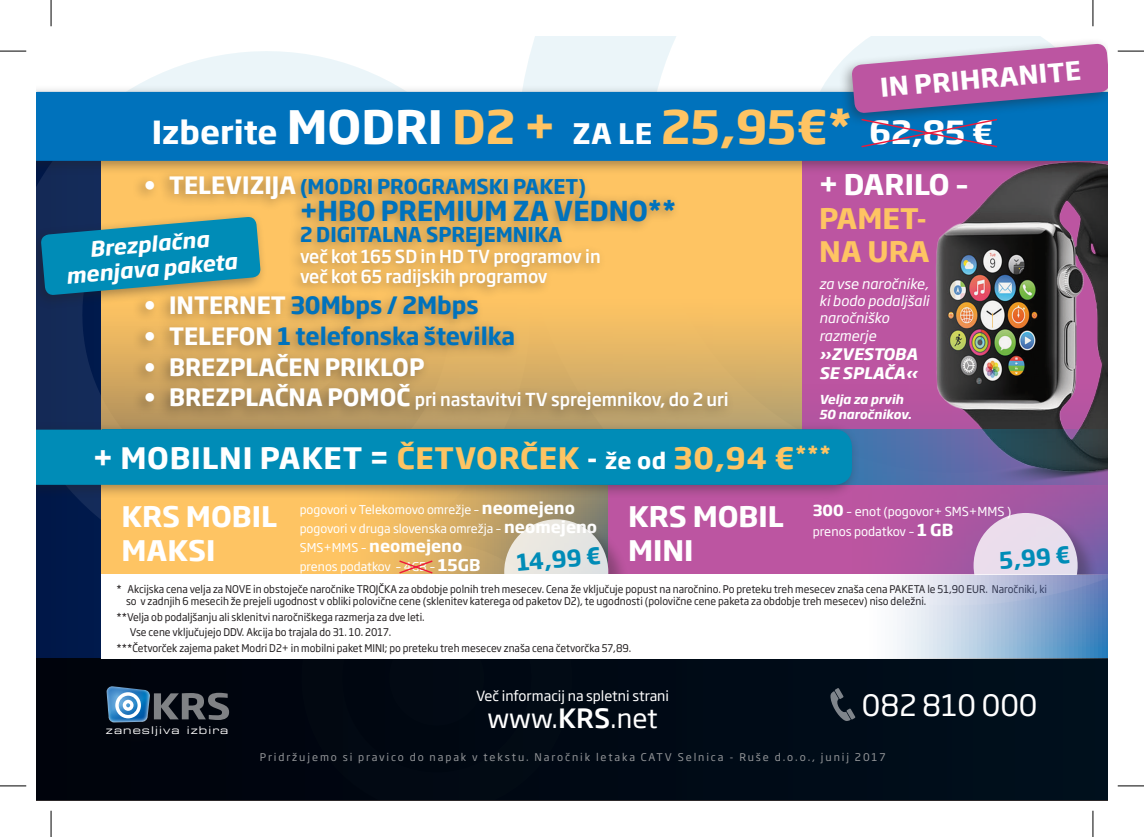
<style>
.page{position:relative;width:1144px;height:837px;background:#fff}
.page>*{position:absolute;margin:0;border:0;box-sizing:border-box;transform-origin:0 0}
.t1{font:700 31.5px "Soho Gothic Pro";color:#fff}
.t2{font:700 29.22px "Soho Gothic Pro";letter-spacing:.025em;color:#fff}
.t3{font:29.22px "Soho Gothic Pro";color:#fff}
.t4{font:700 28px/33.6px "Soho Gothic Pro";color:#fff}
.t5{font:700 28px/33.6px "Soho Gothic Pro";color:#fec463}
.t6{font:700 27.12px "Soho Gothic Pro";color:#0072bc;scale:.95 1}
.t7{font:26.25px "Soho Gothic Pro";color:#fff}
.t8{font:700 25.55px "Soho Gothic Pro";color:#fff}
.t9{font:700 23.62px "Soho Gothic Pro";color:#0072bc;scale:.95 1}
.t10{font:700 23.62px "Soho Gothic Pro";color:#fff;scale:.95 1}
.t11{font:700 22.57px "Soho Gothic Pro";color:#008cb7;scale:.95 1}
.t12{font:italic 700 20.65px/24.8px "Soho Gothic Pro";color:#fff;text-align:center}
.t13{font:700 20.12px "Soho Gothic Pro";color:#0072bc;scale:.95 1}
.t14{font:500 17.68px/20.7px "Soho Gothic Pro";color:#fff;scale:.95 1}
.t15{font:700 15.92px "Soho Gothic Pro";color:#fff}
.t16{font:italic 700 15.75px/18.9px "Soho Gothic Pro";color:#fff}
.t17{font:italic 14px/16.8px "Soho Gothic Pro";color:#fff;text-align:justify}
.t18{font:13.83px "Soho Gothic Pro";color:#fff}
.t19{font:12.25px/19.6px "Soho Gothic Pro";color:#fff}
.t20{font:italic 700 12.25px/14.7px "Soho Gothic Pro";color:#fff}
.t21{font:12.08px/19.2px "Soho Gothic Pro";color:#fff}
.t22{font:10.67px "Eurostile Extended Two";letter-spacing:.1em;color:#fff}
.t23{font:10.5px/12.2px "Soho Gothic Pro";color:#231f20;scale:.95 1}
.t24{font:10.5px "Soho Gothic Pro";letter-spacing:.18em;color:#939598}
.s1{font-size:45.5px}
.s2{font-size:45.5px;color:#fec463}
.s3{font-size:28px}
.s4{font-size:23.62px;color:#fff}
.s5{color:#fff}
.s6{font-weight:700;font-size:23.62px}
.s7{color:#fec463}
.s8{font-size:22.22px}
.s9{font-weight:700;font-size:15.92px}
.s10{font-weight:400;font-size:12.08px}
.s11{font-weight:700;font-size:15.05px}
.s12{font-weight:700;font-size:16.28px}
.s13{font-weight:500}
</style>
<div class="page">
<svg style="left:36px;top:175px;width:66px;height:413px;background:#0b2251"></svg>
<svg style="left:102px;top:175px;width:700px;height:247px;background:#eab964"></svg>
<svg style="left:138px;top:51px;width:257px;height:34px;fill:#ebf5f9"></svg>
<svg style="left:523px;top:36px;width:518px;height:49px"></svg>
<div style="left:131px;top:169px;width:603px;height:255px;background:#231f20;opacity:.4"></div>
<div style="left:802px;top:144px;width:306px;height:503px;background:#bc55a1"></div>
<div style="left:36px;top:85px;width:1072px;height:90px;background:#231f20;opacity:.4"></div>
<div style="left:36px;top:92px;width:1072px;height:69px;background:#0072bc"></div>
<div style="left:838px;top:37px;width:270px;height:90px;background:#231f20;opacity:.4"></div>
<svg style="left:851px;top:43px;width:257px;height:105px;background:#736fb1"></svg>
<img style="left:877px;top:152px;width:231px;height:277px">
<svg style="left:859px;top:429px;width:249px;height:55px;background:#4b5e8b"></svg>
<svg style="left:295px;top:499px;width:313px;height:75px;background:#dfb264"></svg>
<svg style="left:859px;top:484px;width:249px;height:90px;fill:#af56a1"></svg>
<div style="left:102px;top:484px;width:193px;height:97px;background:#fec463"></div>
<div style="left:608px;top:484px;width:194px;height:97px;background:#bc55a1"></div>
<svg style="left:398px;top:559px;width:36px;height:15px"></svg>
<div style="left:36px;top:658px;width:1072px;height:142px;background:#000915"></div>
<svg style="left:830px;top:688px;width:25px;height:33px"></svg>
<div style="left:101px;top:680px;width:75px;height:69px;background:#00040d"></div>
<svg style="left:106px;top:686px;width:123px;height:37px"></svg>
<div style="left:504px;top:519px;width:126px;height:61px;background:#231f20;opacity:.41"></div>
<svg style="left:504px;top:519px;width:104px;height:55px;background:#d5d1c8"></svg>
<div style="left:973px;top:513px;width:126px;height:61px;background:#231f20;opacity:.41"></div>
<svg style="left:973px;top:513px;width:104px;height:61px;background:#dac4de"></svg>
<div style="left:36px;top:210px;width:231px;height:99px;background:#231f20;opacity:.4"></div>
<svg style="left:40px;top:216px;width:221px;height:79px;background:#2a8b9f"></svg>
<div style="left:36px;top:422px;width:823px;height:77px;background:#231f20;opacity:.4"></div>
<div style="left:36px;top:429px;width:816px;height:55px;background:#008cb7"></div>
<svg style="left:102px;top:574px;width:1006px;height:84px"></svg>
<svg style="left:0;top:51px;width:26px;height:1px"></svg>
<svg style="left:1118px;top:51px;width:26px;height:1px"></svg>
<svg style="left:0;top:785px;width:26px;height:1px"></svg>
<svg style="left:1118px;top:785px;width:26px;height:1px"></svg>
<svg style="left:51px;top:0;width:1px;height:26px"></svg>
<svg style="left:51px;top:810px;width:1px;height:26px"></svg>
<svg style="left:1092px;top:0;width:1px;height:26px"></svg>
<svg style="left:1092px;top:810px;width:1px;height:26px"></svg>
<h3 class="t8" style="left:878px;top:68px;width:53px;rotate:-5deg">in prihranite</h3>
<h1 class="t1" style="left:152px;top:108px;width:843px">Izberite <span class="s1">MODRI</span> <span class="s2">D2 +</span> <span class="s3">za le</span> <span class="s2">25,95€*</span> 62,85 €</h1>
<h3 class="t13" style="left:144px;top:171px;width:467px"><span class="s4">• TELEVIZIJA</span> (MODRI PROGRAMSKI PAKET)</h3>
<h3 class="t6" style="left:300px;top:189px;width:398px">+HBO PREMIUM ZA VEDNO**</h3>
<h3 class="t13" style="left:300px;top:218px;width:278px">2 DIGITALNA SPREJEMNIKA</h3>
<h3 class="t14" style="left:300px;top:244px;width:318px">več kot 165 SD in HD TV programov in več kot 65 radijskih programov</h3>
<h3 class="t9" style="left:144px;top:286px;width:354px"><span class="s5">• INTERNET</span> 30Mbps / 2Mbps</h3>
<h3 class="t9" style="left:144px;top:317px;width:392px"><span class="s5">• TELEFON</span> 1 telefonska številka</h3>
<h3 class="t10" style="left:144px;top:348px;width:297px">• BREZPLAČEN PRIKLOP</h3>
<h3 class="t14" style="left:144px;top:388px;width:617px"><span class="s6">• BREZPLAČNA POMOČ</span> pri nastavitvi TV sprejemnikov, do 2 uri</h3>
<h3 class="t12" style="left:62px;top:238px;width:173px;rotate:-5deg">Brezplačna menjava paketa</h3>
<h3 class="t4" style="left:819px;top:166px;width:151px">+ DARILO –</h3>
<h3 class="t5" style="left:819px;top:199px;width:112px">PAMET-<br>NA URA</h3>
<h3 class="t17" style="left:819px;top:274px;width:112px">za vse naročnike, ki bodo podaljšali naročniško</h3>
<h3 class="t17" style="left:819px;top:327px;width:59px">razmerje</h3>
<h3 class="t16" style="left:819px;top:344px;width:100px">»ZVESTOBA<br>SE SPLAČA«</h3>
<p class="t20" style="left:819px;top:391px;width:94px">Velja za prvih<br>50 naročnikov.</p>
<h2 class="t2" style="left:93px;top:434px;width:739px">+ MOBILNI PAKET = <span class="s7">ČETVORČEK</span> - <span class="s8">že od</span> <span class="s7">30,94 €</span><sup>***</sup></h2>
<p class="t21" style="left:300px;top:499px;width:299px">pogovori v Telekomovo omrežje – <span class="s9">neomejeno </span>pogovori v druga slovenska omrežja – <span class="s9">neomejeno</span></p>
<h3 class="t15" style="left:300px;top:533px;width:164px"><span class="s10">SMS+MMS –</span> neomejeno</h3>
<p class="t21" style="left:300px;top:556px;width:182px">prenos podatkov – 4GB – <span class="s9">15GB</span></p>
<h3 class="t4" style="left:121px;top:498px;width:157px">KRS MOBIL<br>MAKSI</h3>
<h3 class="t4" style="left:628px;top:498px;width:157px">KRS MOBIL<br>MINI</h3>
<p class="t19" style="left:813px;top:501px;width:200px"><span class="s11">300</span> – enot (pogovor+ SMS+MMS ) prenos podatkov – <span class="s12">1 GB</span></p>
<h3 class="t11" style="left:515px;top:545px;width:90px;rotate:-5deg">14,99 €</h3>
<h3 class="t11" style="left:998px;top:542px;width:76px;rotate:-5deg">5,99 €</h3>
<p class="t23" style="left:126px;top:582px;width:971px;text-indent:-10px">* Akcijska cena velja za NOVE in obstoječe naročnike TROJČKA za obdobje polnih treh mesecev. Cena že vključuje popust na naročnino. Po preteku treh mesecev znaša cena PAKETA le 51,90 EUR. Naročniki, ki so v zadnjih 6 mesecih že prejeli ugodnost v obliki polovične cene (sklenitev katerega od paketov D2), te ugodnosti (polovične cene paketa za obdobje treh mesecev) niso deležni.</p>
<p class="t23" style="left:116px;top:610px;width:326px">**Velja ob podaljšanju ali sklenitvi naročniškega razmerja za dve leti.</p>
<p class="t23" style="left:130px;top:625px;width:277px">Vse cene vključujejo DDV. Akcija bo trajala do 31. 10. 2017.</p>
<p class="t23" style="left:116px;top:641px;width:543px">***Četvorček zajema paket Modri D2+ in mobilni paket MINI; po preteku treh mesecev znaša cena četvorčka 57,89.</p>
<p class="t22" style="left:106px;top:722px;width:124px">zanesljiva izbira</p>
<h3 class="t18" style="left:476px;top:684px;width:195px">Več informacij na spletni strani</h3>
<h3 class="t7" style="left:487px;top:698px;width:172px">www.<span class="s13">KRS</span>.net</h3>
<h2 class="t3" style="left:862px;top:682px;width:177px">082 810 000</h2>
<p class="t24" style="left:260px;top:748px;width:627px">Pridržujemo si pravico do napak v tekstu. Naročnik letaka CATV Selnica - Ruše d.o.o., junij 2017</p>
</div>
